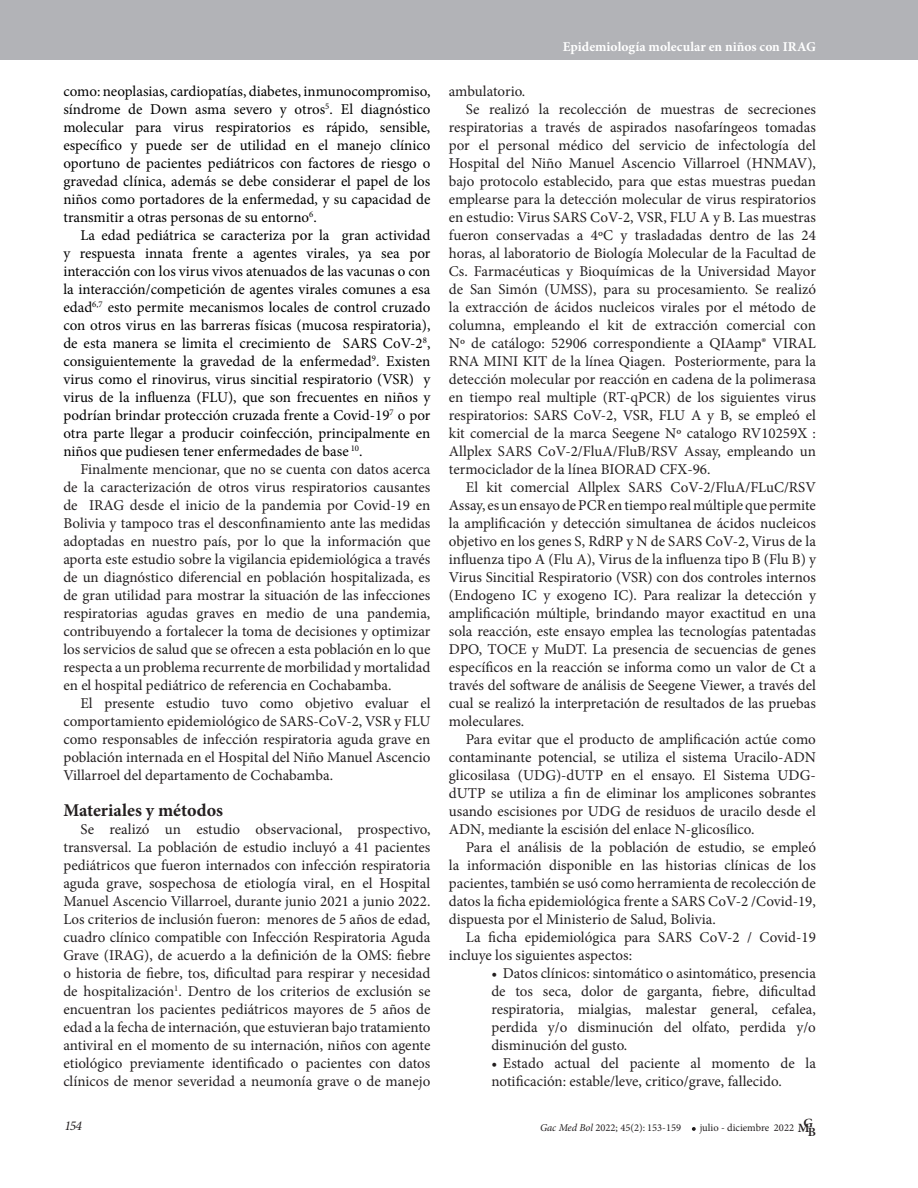
<style>
.page{position:relative;width:918px;height:1188px;background:#fff}
.page>*{position:absolute;margin:0;border:0;box-sizing:border-box;transform-origin:0 0}
.t1{font:700 18px "Minion Pro";color:#231f20}
.t2{font:15px/18px "Minion Pro";color:#231f20;text-align:justify}
.t3{font:15px/18px "Minion Pro";color:#000;text-align:justify}
.t4{font:700 13.5px "Minion Pro";letter-spacing:-.005em;color:#fff}
.t5{font:italic 13.5px "Minion Pro";color:#231f20}
.t6{font:600 12.6px "Minion Pro";color:#231f20;scale:1.05 1}
.t7{font:10.5px "Minion Pro";color:#231f20}
.s1{font-style:italic}
</style>
<div class="page">
<div style="left:0;top:0;width:918px;height:60px;background:#b2b3b7"></div>
<svg style="left:692px;top:1127px;width:4px;height:4px"></svg>
<p class="t3" style="left:63px;top:82px;width:369px">como: neoplasias, cardiopatías, diabetes, inmunocompromiso, síndrome de Down asma severo y otros<sup>5</sup>. El diagnóstico molecular para virus respiratorios es rápido, sensible, específico y puede ser de utilidad en el manejo clínico oportuno de pacientes pediátricos con factores de riesgo o gravedad clínica, además se debe considerar el papel de los niños como portadores de la enfermedad, y su capacidad de transmitir a otras personas de su entorno<sup>6</sup>.</p>
<p class="t3" style="left:63px;top:226px;width:369px;text-indent:17px">La edad pediátrica se caracteriza por la gran actividad y respuesta innata frente a agentes virales, ya sea por interacción con los virus vivos atenuados de las vacunas o con la interacción/competición de agentes virales comunes a esa edad<sup>6,7</sup> esto permite mecanismos locales de control cruzado con otros virus en las barreras físicas (mucosa respiratoria), de esta manera se limita el crecimiento de SARS CoV-2<sup>8</sup>, consiguientemente la gravedad de la enfermedad<sup>9</sup>. Existen virus como el rinovirus, virus sincitial respiratorio (VSR) y virus de la influenza (FLU), que son frecuentes en niños y podrían brindar protección cruzada frente a Covid-19<sup>7</sup> o por otra parte llegar a producir coinfección, principalmente en niños que pudiesen tener enfermedades de base <sup>10</sup>.</p>
<p class="t2" style="left:63px;top:460px;width:369px;text-indent:17px">Finalmente mencionar, que no se cuenta con datos acerca de la caracterización de otros virus respiratorios causantes de IRAG desde el inicio de la pandemia por Covid-19 en Bolivia y tampoco tras el desconfinamiento ante las medidas adoptadas en nuestro país, por lo que la información que aporta este estudio sobre la vigilancia epidemiológica a través de un diagnóstico diferencial en población hospitalizada, es de gran utilidad para mostrar la situación de las infecciones respiratorias agudas graves en medio de una pandemia, contribuyendo a fortalecer la toma de decisiones y optimizar los servicios de salud que se ofrecen a esta población en lo que respecta a un problema recurrente de morbilidad y mortalidad en el hospital pediátrico de referencia en Cochabamba.</p>
<p class="t2" style="left:63px;top:694px;width:369px;text-indent:17px">El presente estudio tuvo como objetivo evaluar el comportamiento epidemiológico de SARS-CoV-2, VSR y FLU como responsables de infección respiratoria aguda grave en población internada en el Hospital del Niño Manuel Ascencio Villarroel del departamento de Cochabamba.</p>
<p class="t1" style="left:63px;top:798px;width:161px">Materiales y métodos</p>
<p class="t2" style="left:63px;top:820px;width:369px;text-indent:17px">Se realizó un estudio observacional, prospectivo, transversal. La población de estudio incluyó a 41 pacientes pediátricos que fueron internados con infección respiratoria aguda grave, sospechosa de etiología viral, en el Hospital Manuel Ascencio Villarroel, durante junio 2021 a junio 2022.<br>Los criterios de inclusión fueron: menores de 5 años de edad, cuadro clínico compatible con Infección Respiratoria Aguda Grave (IRAG), de acuerdo a la definición de la OMS: fiebre o historia de fiebre, tos, dificultad para respirar y necesidad de hospitalización<sup>1</sup>. Dentro de los criterios de exclusión se encuentran los pacientes pediátricos mayores de 5 años de edad a la fecha de internación, que estuvieran bajo tratamiento antiviral en el momento de su internación, niños con agente etiológico previamente identificado o pacientes con datos clínicos de menor severidad a neumonía grave o de manejo</p>
<p class="t4" style="left:563px;top:37px;width:255px">Epidemiología molecular en niños con IRAG</p>
<p class="t2" style="left:449px;top:82px;width:78px">ambulatorio.</p>
<p class="t2" style="left:449px;top:100px;width:369px;text-indent:17px">Se realizó la recolección de muestras de secreciones respiratorias a través de aspirados nasofaríngeos tomadas por el personal médico del servicio de infectología del Hospital del Niño Manuel Ascencio Villarroel (HNMAV), bajo protocolo establecido, para que estas muestras puedan emplearse para la detección molecular de virus respiratorios en estudio: Virus SARS CoV-2, VSR, FLU A y B. Las muestras fueron conservadas a 4ºC y trasladadas dentro de las 24 horas, al laboratorio de Biología Molecular de la Facultad de Cs. Farmacéuticas y Bioquímicas de la Universidad Mayor de San Simón (UMSS), para su procesamiento. Se realizó la extracción de ácidos nucleicos virales por el método de columna, empleando el kit de extracción comercial con Nº de catálogo: 52906 correspondiente a QIAamp® VIRAL RNA MINI KIT de la línea Qiagen. Posteriormente, para la detección molecular por reacción en cadena de la polimerasa en tiempo real multiple (RT-qPCR) de los siguientes virus respiratorios: SARS CoV-2, VSR, FLU A y B, se empleó el kit comercial de la marca Seegene Nº catalogo RV10259X :<br>Allplex SARS CoV-2/FluA/FluB/RSV Assay, empleando un termociclador de la línea BIORAD CFX-96.</p>
<p class="t2" style="left:449px;top:478px;width:369px;text-indent:17px">El kit comercial Allplex SARS CoV-2/FluA/FLuC/RSV Assay, es un ensayo de PCR en tiempo real múltiple que permite la amplificación y detección simultanea de ácidos nucleicos objetivo en los genes S, RdRP y N de SARS CoV-2, Virus de la influenza tipo A (Flu A), Virus de la influenza tipo B (Flu B) y Virus Sincitial Respiratorio (VSR) con dos controles internos (Endogeno IC y exogeno IC). Para realizar la detección y amplificación múltiple, brindando mayor exactitud en una sola reacción, este ensayo emplea las tecnologías patentadas DPO, TOCE y MuDT. La presencia de secuencias de genes específicos en la reacción se informa como un valor de Ct a través del software de análisis de Seegene Viewer, a través del cual se realizó la interpretación de resultados de las pruebas moleculares.</p>
<p class="t2" style="left:449px;top:730px;width:369px;text-indent:17px">Para evitar que el producto de amplificación actúe como contaminante potencial, se utiliza el sistema Uracilo-ADN glicosilasa (UDG)-dUTP en el ensayo. El Sistema UDG&shy;dUTP se utiliza a fin de eliminar los amplicones sobrantes usando escisiones por UDG de residuos de uracilo desde el ADN, mediante la escisión del enlace N-glicosílico.</p>
<p class="t2" style="left:449px;top:838px;width:369px;text-indent:17px">Para el análisis de la población de estudio, se empleó la información disponible en las historias clínicas de los pacientes, también se usó como herramienta de recolección de datos la ficha epidemiológica frente a SARS CoV-2 /Covid-19, dispuesta por el Ministerio de Salud, Bolivia.</p>
<p class="t2" style="left:449px;top:928px;width:369px;text-indent:17px">La ficha epidemiológica para SARS CoV-2 / Covid-19 incluye los siguientes aspectos:</p>
<p class="t2" style="left:491px;top:964px;width:326px">• Datos clínicos: sintomático o asintomático, presencia de tos seca, dolor de garganta, fiebre, dificultad respiratoria, mialgias, malestar general, cefalea, perdida y/o disminución del olfato, perdida y/o disminución del gusto.</p>
<p class="t2" style="left:491px;top:1054px;width:326px">• Estado actual del paciente al momento de la notificación: estable/leve, critico/grave, fallecido.</p>
<p class="t5" style="left:64px;top:1116px;width:19px">154</p>
<p class="t6" style="left:798px;top:1116px;width:16px">MG</p>
<p class="t7" style="left:540px;top:1121px;width:143px"><span class="s1">Gac Med Bol</span> 2022; 45(2): 153-159</p>
<p class="t7" style="left:700px;top:1121px;width:96px">julio - diciembre 2022</p>
<p class="t6" style="left:808px;top:1123px;width:9px">B</p>
</div>
